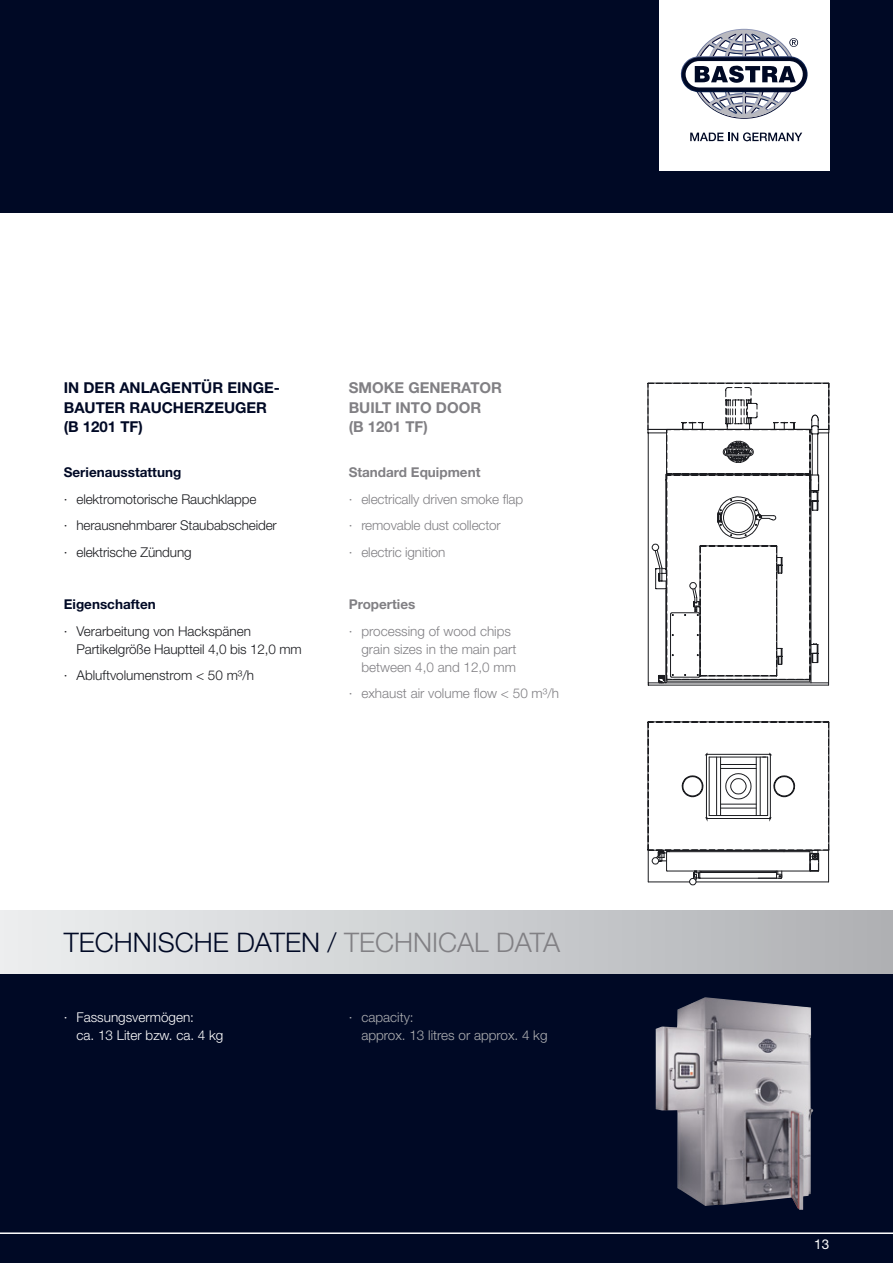
<style>
.page{position:relative;width:893px;height:1263px;background:#fff}
.page>*{position:absolute;margin:0;border:0;box-sizing:border-box;transform-origin:0 0}
.t1{font:300 27px "Helvetica Neue LT Std";color:#000925}
.t2{font:700 15px/19.5px "Helvetica Neue LT Std";color:#000925}
.t3{font:700 15px/19.5px "Helvetica Neue LT Std";color:#818084}
.t4{font:300 13.5px/26.5px "Helvetica Neue LT Std";letter-spacing:-.01em;color:#1b1c20}
.t5{font:300 13.5px/18px "Helvetica Neue LT Std";color:#818084}
.t6{font:300 13.5px/18px "Helvetica Neue LT Std";color:#fff}
.t7{font:300 13.5px/18px "Helvetica Neue LT Std";color:#aeafb2}
.t8{font:700 13.5px "Helvetica Neue LT Std";color:#000925}
.t9{font:700 13.5px "Helvetica Neue LT Std";color:#818084}
.t10{font:13.5px "Helvetica Neue LT Std";color:#fff}
.s1{color:#818084}
</style>
<div class="page">
<div style="left:0;top:974px;width:893px;height:289px;background:#000925"></div>
<div style="left:0;top:910px;width:893px;height:64px;background:linear-gradient(to right,#edeff0,#afb0b4)"></div>
<div style="left:0;top:0;width:893px;height:213px;background:#000925"></div>
<hr style="left:0;top:1232px;width:893px;height:2px;background:#fff">
<img style="left:656px;top:997px;width:157px;height:213px">
<svg style="left:647px;top:382px;width:183px;height:469px"></svg>
<hr style="left:706px;top:754px;width:1px;height:64px;background:#1b1c20">
<hr style="left:709px;top:757px;width:1px;height:58px;background:#1b1c20">
<hr style="left:720px;top:757px;width:1px;height:58px;background:#1b1c20">
<hr style="left:716px;top:757px;width:1px;height:58px;background:#1b1c20">
<hr style="left:767px;top:757px;width:1px;height:58px;background:#1b1c20">
<hr style="left:760px;top:757px;width:1px;height:58px;background:#1b1c20">
<hr style="left:756px;top:757px;width:1px;height:58px;background:#1b1c20">
<hr style="left:721px;top:768px;width:35px;height:1px;background:#1b1c20">
<hr style="left:721px;top:764px;width:35px;height:1px;background:#1b1c20">
<hr style="left:707px;top:754px;width:63px;height:1px;background:#1b1c20">
<hr style="left:709px;top:757px;width:59px;height:1px;background:#1b1c20">
<hr style="left:770px;top:754px;width:1px;height:64px;background:#1b1c20">
<svg style="left:763px;top:753px;width:8px;height:5px"></svg>
<hr style="left:648px;top:881px;width:42px;height:1px;background:#1b1c20">
<hr style="left:648px;top:850px;width:1px;height:32px;background:#1b1c20">
<svg style="left:651px;top:773px;width:178px;height:113px"></svg>
<svg style="left:648px;top:414px;width:182px;height:272px"></svg>
<div style="left:659px;top:0;width:170px;height:170px;background:#fff"></div>
<svg style="left:680px;top:29px;width:128px;height:90px"></svg>
<svg style="left:690px;top:132px;width:112px;height:9px"></svg>
<div style="left:867px;top:930px;width:9px;height:24px;background:#b0b1b4"></div>
<p class="t2" style="left:64px;top:378px;width:218px">IN DER ANLAGENTÜR EINGE-<br>BAUTER RAUCHERZEUGER (B 1201 TF)</p>
<p class="t8" style="left:64px;top:464px;width:119px">Serienausstattung</p>
<p class="t4" style="left:64px;top:485px;width:215px">· elektromotorische Rauchklappe<br>· herausnehmbarer Staubabscheider · elektrische Zündung</p>
<p class="t8" style="left:64px;top:596px;width:93px">Eigenschaften</p>
<p class="t4" style="left:77px;top:621px;width:227px;line-height:18px;text-indent:-13px">· Verarbeitung von Hackspänen<br>Partikelgröße Hauptteil 4,0 bis 12,0 mm</p>
<p class="t4" style="left:64px;top:662px;width:192px">· Abluftvolumenstrom &lt; 50 m³/h</p>
<p class="t3" style="left:349px;top:378px;width:155px">SMOKE GENERATOR<br>BUILT INTO DOOR<br>(B 1201 TF)</p>
<p class="t9" style="left:349px;top:464px;width:133px">Standard Equipment</p>
<p class="t5" style="left:349px;top:485px;width:176px;line-height:26.5px">· electrically driven smoke flap · removable dust collector<br>· electric ignition</p>
<p class="t9" style="left:349px;top:596px;width:68px">Properties</p>
<p class="t5" style="left:361px;top:621px;width:157px;text-indent:-13px">· processing of wood chips grain sizes in the main part between 4,0 and 12,0 mm</p>
<p class="t5" style="left:349px;top:684px;width:212px">· exhaust air volume flow &lt; 50 m³/h</p>
<h1 class="t1" style="left:64px;top:925px;width:498px">TECHNISCHE DATEN / <span class="s1">TECHNICAL DATA</span></h1>
<p class="t6" style="left:77px;top:1008px;width:148px;text-indent:-13px">· Fassungsvermögen:<br>ca. 13 Liter bzw. ca. 4 kg</p>
<p class="t7" style="left:361px;top:1007px;width:188px;text-indent:-13px">· capacity:<br>approx. 13 litres or approx. 4 kg</p>
<p class="t10" style="left:814px;top:1236px;width:17px">13</p>
</div>
